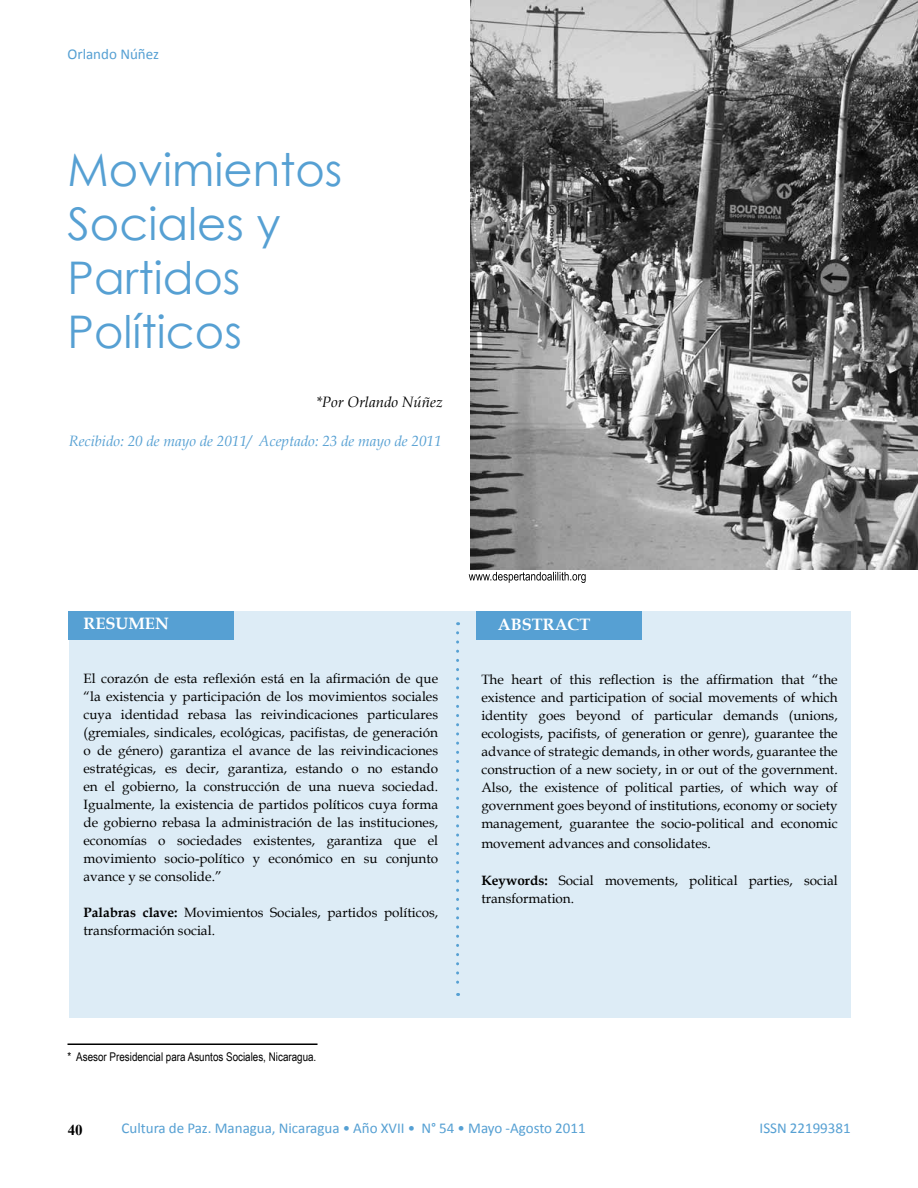
<style>
.page{position:relative;width:918px;height:1188px;background:#fff}
.page>*{position:absolute;margin:0;border:0;box-sizing:border-box;transform-origin:0 0}
.t1{font:45px/54px "Century Gothic";color:#56a0d3}
.t2{font:700 16.5px "Book Antiqua";color:#fff}
.t3{font:15px "Calibri";color:#56a0d3}
.t4{font:italic 15px "Book Antiqua";color:#56a0d3}
.t5{font:italic 15px "Book Antiqua";color:#000}
.t6{font:700 15px "Times New Roman";color:#000}
.t7{font:13.5px/18px "Book Antiqua";color:#000;text-align:justify}
.t8{font:12px "Arial Narrow";color:#000}
.s1{font-weight:700}
</style>
<div class="page">
<img style="left:470px;top:1px;width:448px;height:568px">
<hr style="left:68px;top:1043px;width:250px;height:2px;background:#000">
<div style="left:69px;top:611px;width:781px;height:407px;background:#ddecf6"></div>
<div style="left:68px;top:612px;width:166px;height:28px;background:#56a0d3"></div>
<div style="left:476px;top:612px;width:166px;height:28px;background:#56a0d3"></div>
<svg style="left:456px;top:633px;width:3px;height:363px"></svg>
<svg style="left:469px;top:572px;width:117px;height:11px"></svg>
<p class="t3" style="left:68px;top:44px;width:93px">Orlando Núñez</p>
<h1 class="t1" style="left:68px;top:142px;width:276px">Movimientos<br>Sociales y<br>Partidos<br>Políticos</h1>
<p class="t5" style="left:316px;top:391px;width:128px">*Por Orlando Núñez</p>
<p class="t4" style="left:69px;top:430px;width:374px">Recibido: 20 de mayo de 2011/ Aceptado: 23 de mayo de 2011</p>
<p class="t2" style="left:84px;top:612px;width:87px">RESUMEN</p>
<p class="t7" style="left:84px;top:669px;width:356px">El corazón de esta reflexión está en la afirmación de que “la existencia y participación de los movimientos sociales cuya identidad rebasa las reivindicaciones particulares (gremiales, sindicales, ecológicas, pacifistas, de generación o de género) garantiza el avance de las reivindicaciones estratégicas, es decir, garantiza, estando o no estando en el gobierno, la construcción de una nueva sociedad.<br>Igualmente, la existencia de partidos políticos cuya forma de gobierno rebasa la administración de las instituciones, economías o sociedades existentes, garantiza que el movimiento socio-político y económico en su conjunto avance y se consolide.”</p>
<p class="t7" style="left:84px;top:903px;width:356px"><span class="s1">Palabras clave:</span> Movimientos Sociales, partidos políticos, transformación social.</p>
<p class="t2" style="left:498px;top:613px;width:94px">ABSTRACT</p>
<p class="t7" style="left:481px;top:670px;width:358px">The heart of this reflection is the affirmation that “the existence and participation of social movements of which identity goes beyond of particular demands (unions, ecologists, pacifists, of generation or genre), guarantee the advance of strategic demands, in other words, guarantee the construction of a new society, in or out of the government.<br>Also, the existence of political parties, of which way of government goes beyond of institutions, economy or society management, guarantee the socio-political and economic</p>
<p class="t7" style="left:481px;top:834px;width:231px">movement advances and consolidates.</p>
<p class="t7" style="left:481px;top:871px;width:358px"><span class="s1">Keywords:</span> Social movements, political parties, social transformation.</p>
<p class="t8" style="left:68px;top:1048px;width:250px">* Asesor Presidencial para Asuntos Sociales, Nicaragua.</p>
<p class="t6" style="left:68px;top:1120px;width:16px">40</p>
<p class="t3" style="left:122px;top:1118px;width:466px">Cultura de Paz. Managua, Nicaragua • Año XVII • N° 54 • Mayo -Agosto 2011</p>
<p class="t3" style="left:760px;top:1118px;width:93px">ISSN 22199381</p>
</div>
